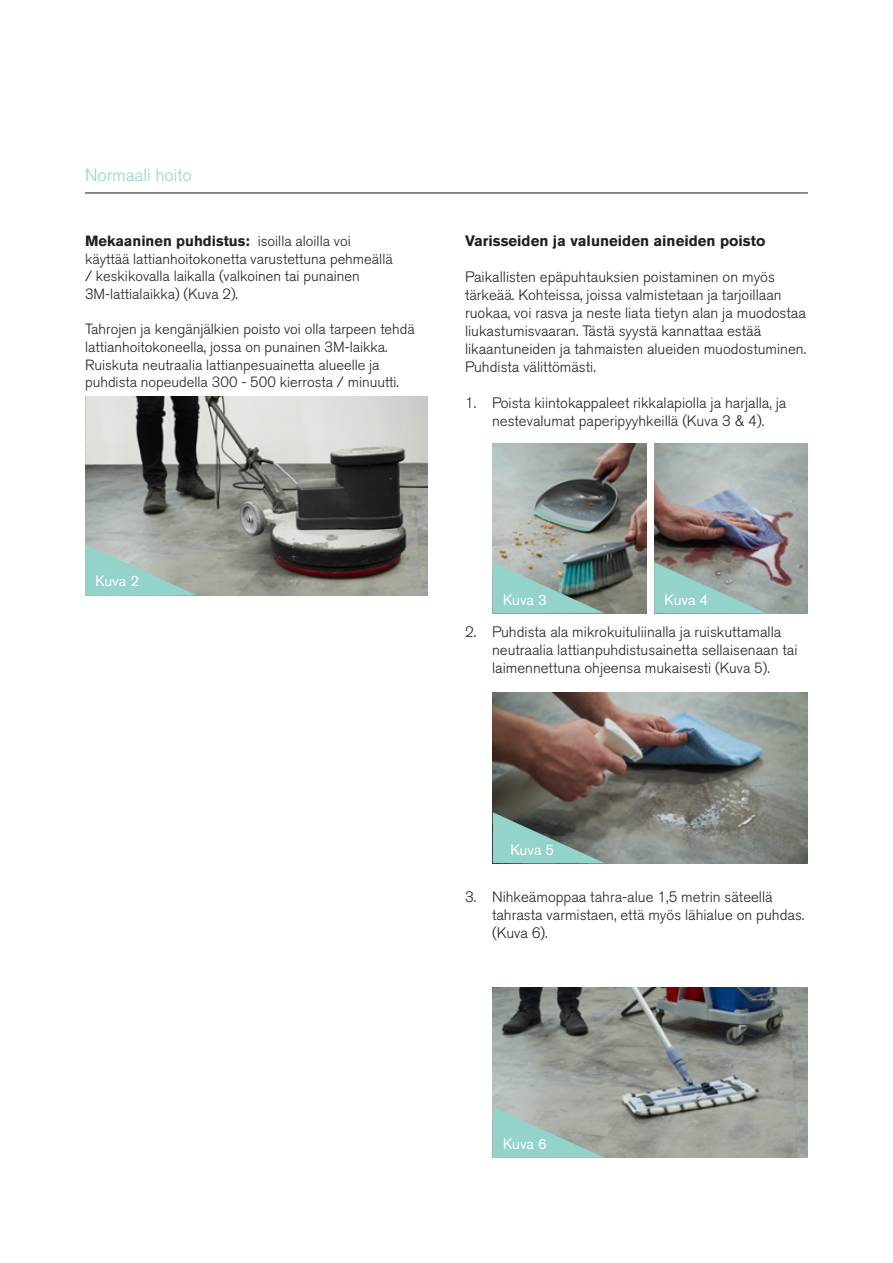
<style>
.page{position:relative;width:893px;height:1263px;background:#fff}
.page>*{position:absolute;margin:0;border:0;box-sizing:border-box;transform-origin:0 0}
.t1{font:300 17.7px "Akzidenz Grotesk Pro";color:#93d3ca}
.t2{font:300 15px/18px "Akzidenz Grotesk Pro";color:#231f20}
.t3{font:700 15px "Akzidenz Grotesk Pro";color:#231f20}
.t4{font:15px "Akzidenz Grotesk Pro";color:#fff}
.t5{font:300 14.7px/17.7px "Akzidenz Grotesk Pro";color:#231f20}
.s1{font-weight:700}
.s2{font-size:14.7px}
</style>
<div class="page">
<hr style="left:85px;top:192px;width:723px;height:1px;background:#231f20">
<img style="left:493px;top:443px;width:153px;height:170px">
<img style="left:654px;top:443px;width:154px;height:170px">
<img style="left:493px;top:988px;width:315px;height:170px">
<img style="left:85px;top:396px;width:343px;height:199px">
<svg style="left:85px;top:544px;width:112px;height:51px;background:#a1c3ba"></svg>
<img style="left:493px;top:562px;width:111px;height:51px">
<svg style="left:654px;top:562px;width:112px;height:51px;background:#96b8b1"></svg>
<img style="left:493px;top:693px;width:315px;height:170px">
<svg style="left:493px;top:812px;width:111px;height:51px;background:#73938c"></svg>
<svg style="left:493px;top:1107px;width:111px;height:51px;background:#9ec0b7"></svg>
<p class="t1" style="left:85px;top:164px;width:108px">Normaali hoito</p>
<p class="t5" style="left:85px;top:232px;width:309px"><span class="s1">Mekaaninen puhdistus:</span> isoilla aloilla voi käyttää lattianhoitokonetta varustettuna pehmeällä / keskikovalla laikalla (valkoinen tai punainen 3M-lattialaikka) (Kuva 2).</p>
<p class="t5" style="left:85px;top:320px;width:331px">Tahrojen ja kengänjälkien poisto voi olla tarpeen tehdä lattianhoitokoneella, jossa on punainen 3M-laikka.<br>Ruiskuta neutraalia lattianpesuainetta alueelle ja puhdista nopeudella 300 - 500 kierrosta / minuutti.</p>
<p class="t3" style="left:465px;top:231px;width:302px">Varisseiden ja valuneiden aineiden poisto</p>
<p class="t2" style="left:465px;top:268px;width:343px">Paikallisten epäpuhtauksien poistaminen on myös tärkeää. Kohteissa, joissa valmistetaan ja tarjoillaan ruokaa, voi rasva ja neste liata tietyn alan ja muodostaa liukastumisvaaran. Tästä syystä kannattaa estää likaantuneiden ja tahmaisten alueiden muodostuminen.<br>Puhdista välittömästi.</p>
<p class="t2" style="left:465px;top:394px;width:323px;text-align:center">1. Poista kiintokappaleet rikkalapiolla ja harjalla, ja nestevalumat paperipyyhkeillä (Kuva 3 &amp; 4).</p>
<p class="t4" style="left:95px;top:571px;width:45px">Kuva 2</p>
<p class="t4" style="left:503px;top:590px;width:45px">Kuva 3</p>
<p class="t4" style="left:665px;top:590px;width:45px">Kuva 4</p>
<p class="t2" style="left:492px;top:623px;width:307px;text-indent:-27px">2. Puhdista ala mikrokuituliinalla ja ruiskuttamalla neutraalia lattianpuhdistusainetta sellaisenaan tai laimennettuna ohjeensa mukaisesti <span class="s2">(Kuva 5)</span>.</p>
<p class="t4" style="left:511px;top:839px;width:45px">Kuva 5</p>
<p class="t2" style="left:492px;top:888px;width:314px;text-indent:-27px">3. Nihkeämoppaa tahra-alue 1,5 metrin säteellä tahrasta varmistaen, että myös lähialue on puhdas. (Kuva 6).</p>
<p class="t4" style="left:503px;top:1134px;width:45px">Kuva 6</p>
</div>
